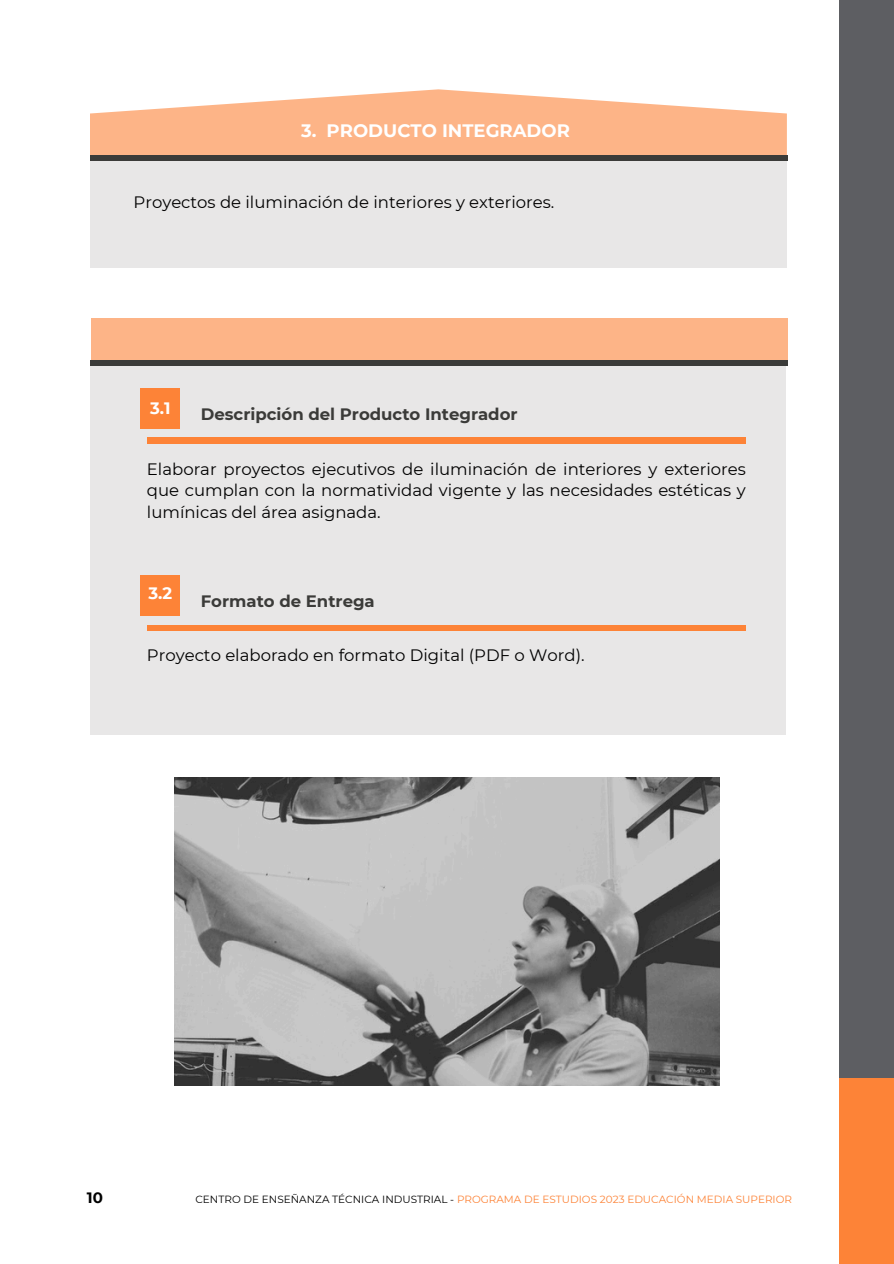
<style>
.page{position:relative;width:894px;height:1264px;background:#fff}
.page>*{position:absolute;margin:0;border:0;box-sizing:border-box;transform-origin:0 0}
.t1{font:700 18px "Montserrat";color:#fff}
.t2{font:16.5px/21.3px "Montserrat";color:#000;text-align:justify}
.t3{font:700 16.5px "Montserrat";color:#3b3b39}
.t4{font:700 16.5px "Montserrat";color:#fff}
.t5{font:700 15px "Montserrat";color:#000}
.t6{font:10.5px "Montserrat";color:#fd8337}
.s1{color:#000}
</style>
<div class="page">
<div style="left:91px;top:365px;width:694px;height:369px;background:#e8e7e7"></div>
<div style="left:140px;top:388px;width:40px;height:40px;background:#fd8337"></div>
<div style="left:140px;top:575px;width:40px;height:41px;background:#fd8337"></div>
<div style="left:91px;top:318px;width:696px;height:47px;background:#fdb487"></div>
<div style="left:147px;top:437px;width:598px;height:7px;background:#fd8337"></div>
<div style="left:147px;top:625px;width:598px;height:5px;background:#fd8337"></div>
<div style="left:91px;top:360px;width:696px;height:6px;background:#3b3b39"></div>
<svg style="left:90px;top:89px;width:696px;height:66px;fill:#fdb487"></svg>
<div style="left:90px;top:155px;width:696px;height:113px;background:#e8e7e7"></div>
<div style="left:91px;top:156px;width:696px;height:5px;background:#3b3b39"></div>
<div style="left:838px;top:0;width:55px;height:1082px;background:#5d5e62"></div>
<div style="left:838px;top:1078px;width:55px;height:185px;background:#fd8337"></div>
<img style="left:174px;top:777px;width:545px;height:308px">
<h2 class="t1" style="left:301px;top:120px;width:270px">3. PRODUCTO INTEGRADOR</h2>
<h3 class="t2" style="left:133px;top:191px;width:422px">Proyectos de iluminación de interiores y exteriores.</h3>
<h2 class="t4" style="left:150px;top:398px;width:22px">3.1</h2>
<h1 class="t3" style="left:201px;top:404px;width:318px">Descripción del Producto Integrador</h1>
<h3 class="t2" style="left:147px;top:458px;width:600px">Elaborar proyectos ejecutivos de iluminación de interiores y exteriores que cumplan con la normatividad vigente y las necesidades estéticas y lumínicas del área asignada.</h3>
<h2 class="t4" style="left:148px;top:583px;width:25px">3.2</h2>
<h3 class="t3" style="left:201px;top:591px;width:175px">Formato de Entrega</h3>
<h2 class="t2" style="left:147px;top:644px;width:439px">Proyecto elaborado en formato Digital (PDF o Word).</h2>
<p class="t5" style="left:87px;top:1187px;width:18px">10</p>
<p class="t6" style="left:195px;top:1193px;width:598px"><span class="s1">CENTRO DE ENSEÑANZA TÉCNICA INDUSTRIAL -</span> PROGRAMA DE ESTUDIOS 2023 EDUCACIÓN MEDIA SUPERIOR</p>
</div>
